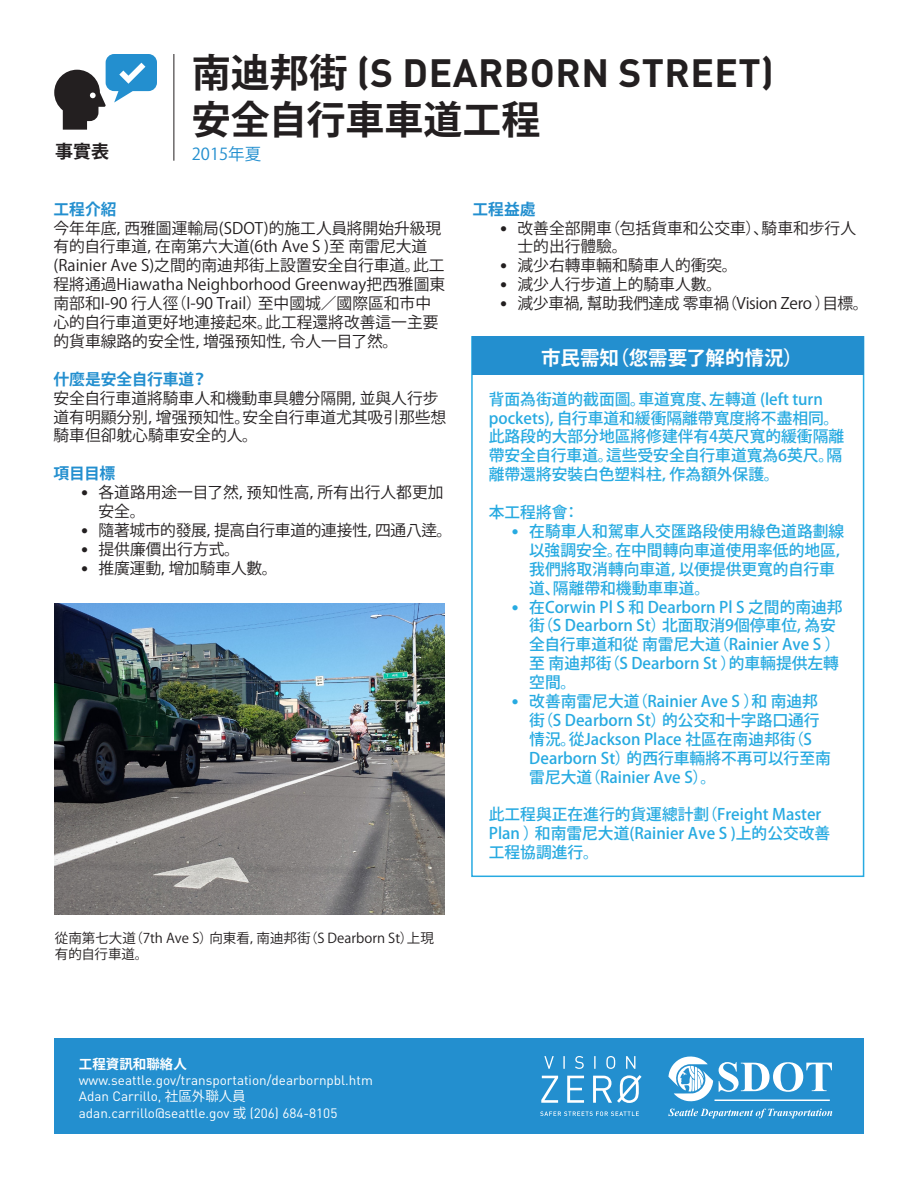
<style>
.page{position:relative;width:918px;height:1188px;background:#fff}
.page>*{position:absolute;margin:0;border:0;box-sizing:border-box;transform-origin:0 0}
.t1{font:700 39px/46.8px "DIN Pro";letter-spacing:.01em;color:#231f20}
.t2{font:700 19.5px "Koz Go Pr 6 N";color:#fff}
.t3{font:700 18px "Koz Go Pr 6 N";color:#231f20}
.t4{font:16.5px "Koz Go Pr 6 N";color:#238fcf}
.t5{font:500 15.75px/18.9px "Koz Go Pr 6 N";color:#27aae1}
.t6{font:15.75px/18.9px "Koz Go Pr 6 N";color:#231f20}
.t7{font:15.75px "Koz Go Pr 6 N";letter-spacing:-.02em;color:#231f20}
.t8{font:700 15.75px "Koz Go Pr 6 N";color:#238fcf}
.t9{font:13.5px "DIN Pro";color:#fff}
.t10{font:13.5px/16.2px "Koz Go Pr 6 N";color:#231f20}
.t11{font:700 13.5px "Koz Go Pr 6 N";color:#fff}
.s1{font-family:"Koz Go Pr 6 N"}
.s2{font-family:"Sim Hei"}
.s3{font-family:"DIN Pro"}
</style>
<div class="page">
<div style="left:54px;top:1039px;width:810px;height:95px;background:#238fcf"></div>
<div style="left:472px;top:336px;width:392px;height:39px;background:#238fcf"></div>
<svg style="left:54px;top:54px;width:103px;height:76px"></svg>
<hr style="left:174px;top:54px;width:1px;height:107px;background:#231f20">
<svg style="left:668px;top:1057px;width:45px;height:45px"></svg>
<svg style="left:719px;top:1062px;width:113px;height:30px"></svg>
<hr style="left:715px;top:1100px;width:115px;height:1px;background:#fff">
<svg style="left:668px;top:1109px;width:164px;height:9px"></svg>
<img style="left:54px;top:604px;width:391px;height:311px">
<svg style="left:544px;top:1056px;width:91px;height:13px"></svg>
<svg style="left:541px;top:1076px;width:17px;height:27px"></svg>
<svg style="left:567px;top:1076px;width:17px;height:27px"></svg>
<svg style="left:593px;top:1075px;width:49px;height:28px"></svg>
<svg style="left:540px;top:1111px;width:99px;height:5px"></svg>
<p class="t1" style="left:192px;top:45px;width:584px"><span class="s1">南迪邦街</span> (S DEARBORN STREET)<span class="s1">安全自行車車道工程</span></p>
<p class="t3" style="left:55px;top:141px;width:55px">事實表</p>
<p class="t4" style="left:192px;top:145px;width:71px">2015年夏</p>
<p class="t8" style="left:54px;top:200px;width:64px">工程介紹</p>
<p class="t6" style="left:54px;top:219px;width:393px">今年年底，西雅圖運輸局(SDOT)的施工人員將開始升級現有的自行車道，在南第六大道(6th Ave S )至 南雷尼大道(Rainier Ave S)之間的南迪邦街上設置安全自行車道。此工程將通過Hiawatha Neighborhood Greenway把西雅圖東南部和I-90 行人徑（I-90 Trail）至中國城／國際區和市中心的自行車道更好地連接起來。此工程還將改善這一主要的貨車線路的安全性，増强<span class="s2">预</span>知性，令人一目了然。</p>
<p class="t8" style="left:54px;top:370px;width:155px">什麼是安全自行車道？</p>
<p class="t6" style="left:54px;top:389px;width:394px">安全自行車道將騎車人和機動車具軆分隔開，並與人行步道有明顯分别，增强<span class="s2">预</span>知性。安全自行車道尤其吸引那些想騎車但卻躭心騎車安全的人。</p>
<p class="t8" style="left:54px;top:465px;width:63px">項目目標</p>
<p class="t6" style="left:99px;top:483px;width:346px;text-indent:-18px"><span class="s3">•</span> 各道路用途一目了然，<span class="s2">预</span>知性高，所有出行人都更加安全。</p>
<p class="t7" style="left:81px;top:521px;width:373px"><span class="s3">•</span> 隨著城市的發展，提高自行車道的連接性，四通八逹。</p>
<p class="t6" style="left:81px;top:540px;width:161px"><span class="s3">•</span> 提供廉價出行方式。</p>
<p class="t6" style="left:81px;top:559px;width:199px"><span class="s3">•</span> 推廣運動，增加騎車人數。</p>
<p class="t8" style="left:472px;top:200px;width:64px">工程益處</p>
<p class="t6" style="left:518px;top:219px;width:340px;text-indent:-18px"><span class="s3">•</span> 改善全部開車（包括貨車和公交車）、騎車和步行人士的出行體驗。</p>
<p class="t6" style="left:500px;top:256px;width:240px"><span class="s3">•</span> 減少右轉車輛和騎車人的衝突。</p>
<p class="t6" style="left:500px;top:275px;width:224px"><span class="s3">•</span> 減少人行步道上的騎車人數。</p>
<p class="t7" style="left:500px;top:294px;width:370px"><span class="s3">•</span> 減少車禍，幫助我們達成 零車禍（Vision Zero ）目標。</p>
<p class="t2" style="left:541px;top:347px;width:263px">市民需知（您需要了解的情況）</p>
<p class="t5" style="left:489px;top:390px;width:357px">背面為街道的截面圖。車道寬度、左轉道 (left turn pockets), 自行車道和緩衝隔離帶寬度將不盡相同。此路段的大部分地區將修建伴有4英尺寬的緩衝隔離帶安全自行車道。這些受安全自行車道寬為6英尺。隔離帶還將安裝白色塑料柱，作為額外保護。</p>
<p class="t5" style="left:489px;top:503px;width:92px">本工程將會：</p>
<p class="t5" style="left:529px;top:522px;width:324px;text-indent:-18px"><span class="s3">•</span> 在騎車人和駕車人交匯路段使用綠色道路劃線以強調安全。在中間轉向車道使用率低的地區，我們將取消轉向車道，以便提供更寬的自行車道、隔離帶和機動車車道。</p>
<p class="t5" style="left:529px;top:598px;width:315px;text-indent:-18px"><span class="s3">•</span> 在Corwin Pl S 和 Dearborn Pl S 之間的南迪邦街（S Dearborn St）北面取消9個停車位, 為安全自行車道和從 南雷尼大道（Rainier Ave S ）至 南迪邦街（S Dearborn St ）的車輛提供左轉空間。</p>
<p class="t5" style="left:529px;top:692px;width:303px;text-indent:-18px"><span class="s3">•</span> 改善南雷尼大道（Rainier Ave S ）和 南迪邦街（S Dearborn St）的公交和十字路口通行情況。從Jackson Place 社區在南迪邦街（S<br>Dearborn St）的西行車輛將不再可以行至南雷尼大道（Rainier Ave S）。</p>
<p class="t5" style="left:489px;top:806px;width:343px">此工程與正在進行的貨運總計劃（Freight Master<br>Plan ）和南雷尼大道(Rainier Ave S )上的公交改善工程協調進行。</p>
<p class="t10" style="left:55px;top:930px;width:380px">從南第七大道（7th Ave S）向東看，南迪邦街（S Dearborn St）上現有的自行車道。</p>
<p class="t11" style="left:79px;top:1056px;width:109px">工程資訊和聯絡人</p>
<p class="t9" style="left:79px;top:1070px;width:296px">www.seattle.gov/transportation/dearbornpbl.htm</p>
<p class="t9" style="left:79px;top:1086px;width:168px">Adan Carrillo, <span class="s1">社區外聯人員</span></p>
<p class="t9" style="left:79px;top:1102px;width:260px">adan.carrillo@seattle.gov <span class="s1">或</span> (206) 684-8105</p>
</div>
